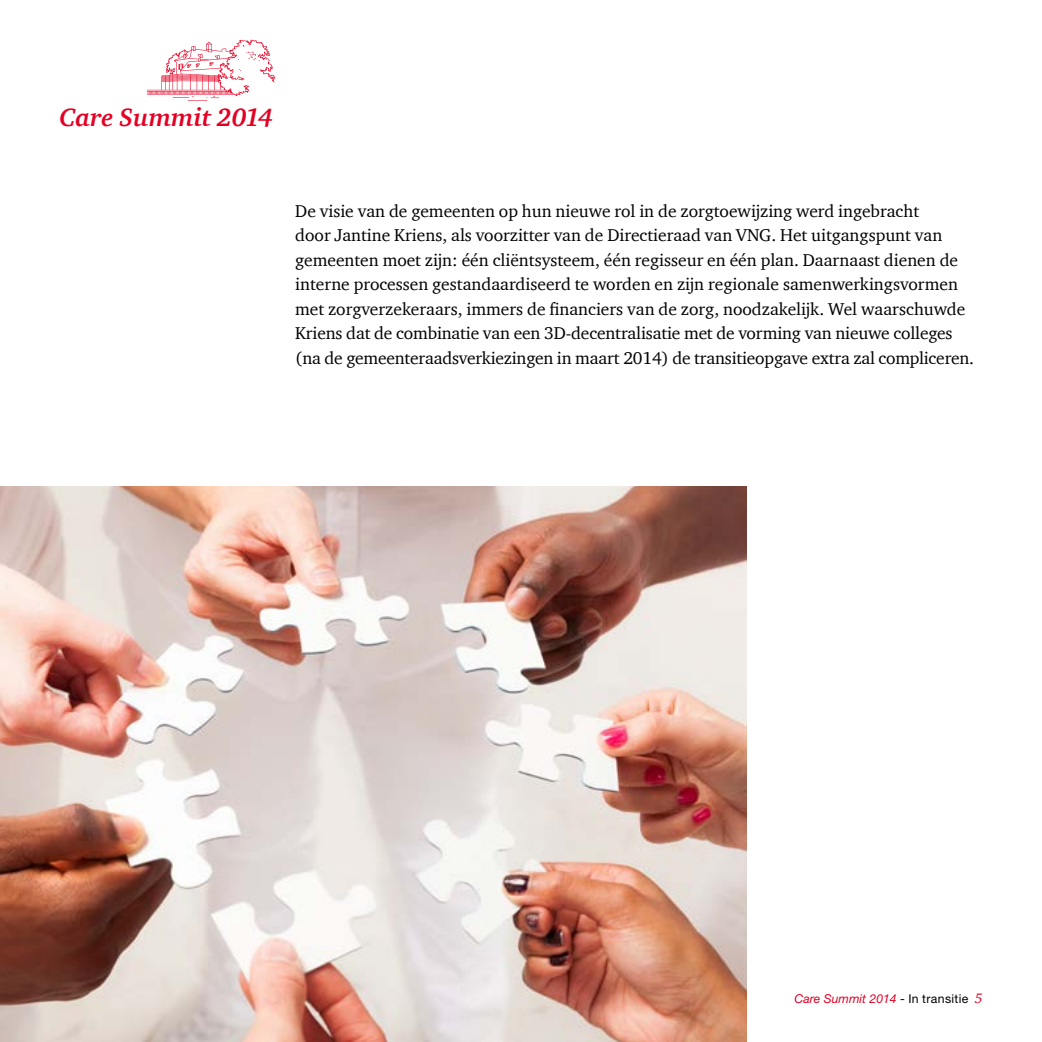
<style>
.page{position:relative;width:1042px;height:1042px;background:#fff}
.page>*{position:absolute;margin:0;border:0;box-sizing:border-box;transform-origin:0 0}
.t1{font:italic 700 25.72px "Charter ITC Com";color:#e40024}
.t2{font:17.5px/24.5px "Charter ITC Com";color:#000}
.t3{font:italic 12.25px "Helvetica Neue";color:#e40024}
.s1{font-style:normal;color:#000}
.s2{font-family:"Charter ITC Com";font-size:14px}
</style>
<div class="page">
<svg style="left:147px;top:40px;width:128px;height:61px"></svg>
<img style="left:0;top:486px;width:746px;height:556px">
<h1 class="t1" style="left:60px;top:101px;width:215px">Care Summit 2014</h1>
<p class="t2" style="left:295px;top:198px;width:680px">De visie van de gemeenten op hun nieuwe rol in de zorgtoewijzing werd ingebracht<br>door Jantine Kriens, als voorzitter van de Directieraad van VNG. Het uitgangspunt van gemeenten moet zijn: één cliëntsysteem, één regisseur en één plan. Daarnaast dienen de interne processen gestandaardiseerd te worden en zijn regionale samenwerkingsvormen met zorgverzekeraars, immers de financiers van de zorg, noodzakelijk. Wel waarschuwde Kriens dat de combinatie van een 3D-decentralisatie met de vorming van nieuwe colleges (na de gemeenteraadsverkiezingen in maart 2014) de transitieopgave extra zal compliceren.</p>
<p class="t3" style="left:794px;top:991px;width:189px">Care Summit 2014 <span class="s1">- In transitie</span> <span class="s2">5</span></p>
</div>
